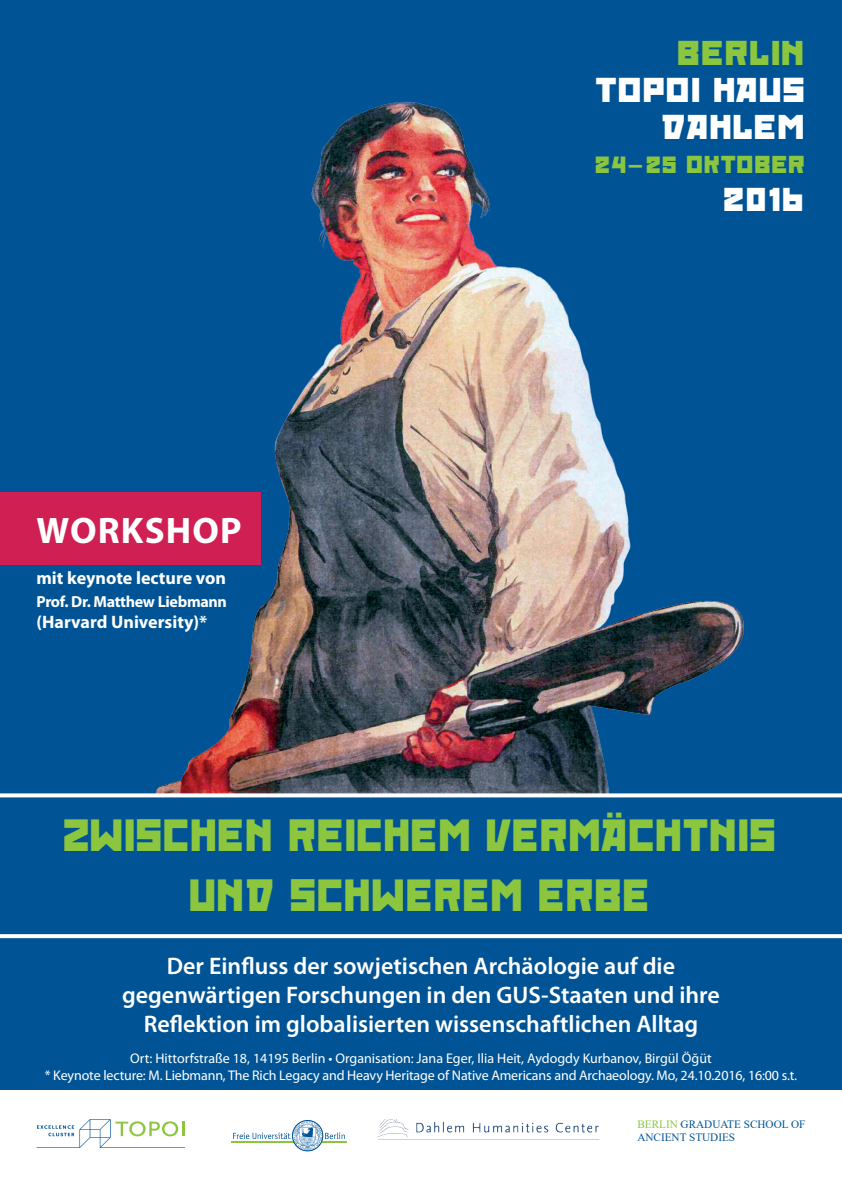
<style>
.page{position:relative;width:842px;height:1191px;background:#005495}
.page>*{position:absolute;margin:0;border:0;box-sizing:border-box;transform-origin:0 0}
.t1{font:900 39.6px/60px "Red October";letter-spacing:.02em;color:#8bc63e;text-align:center;scale:.91 1}
.t2{font:700 37px "Myriad Pro";letter-spacing:.03em;color:#fff}
.t3{font:900 30.2px/37.2px "Red October";letter-spacing:.03em;color:#fff}
.t4{font:900 30.2px "Red October";color:#8bc63e}
.t5{font:600 24px/28.8px "Myriad Pro";color:#fff;text-align:center}
.t6{font:900 21.5px "Red October";letter-spacing:.03em;color:#8bc63e}
.t7{font:700 18px "Myriad Pro";color:#fff}
.t8{font:700 16px "Myriad Pro";letter-spacing:-.02em;color:#fff}
.t9{font:14px "Myriad Pro";letter-spacing:-.01em;color:#fff}
.t10{font:11.2px/13.4px "Times New Roman";color:#005495}
.s1{color:#8bc63e}
</style>
<div class="page">
<div style="left:0;top:1090px;width:842px;height:101px;background:#fff"></div>
<hr style="left:231px;top:1140px;width:116px;height:2px;background:#8bc63e">
<svg style="left:233px;top:1120px;width:112px;height:31px"></svg>
<svg style="left:37px;top:1119px;width:148px;height:28px"></svg>
<img style="left:139px;top:101px;width:604px;height:697px">
<img style="left:378px;top:1119px;width:222px;height:21px">
<div style="left:0;top:493px;width:260px;height:72px;background:#d01f53"></div>
<svg style="left:0;top:793px;width:842px;height:4px;background:#eaedf1"></svg>
<svg style="left:0;top:934px;width:842px;height:4px;background:#f5f8fa"></svg>
<h2 class="t2" style="left:37px;top:506px;width:203px">Workshop</h2>
<p class="t7" style="left:36px;top:566px;width:191px">mit keynote lecture von</p>
<p class="t8" style="left:36px;top:591px;width:192px">Prof. Dr. Matthew Liebmann</p>
<p class="t7" style="left:36px;top:610px;width:172px">(Harvard University)*</p>
<h3 class="t4" style="left:678px;top:34px;width:111px">BERLIN</h3>
<h3 class="t3" style="left:663px;top:71px;width:145px;text-indent:-66px">TOPOI HAUS<br>DAHLEM</h3>
<h3 class="t6" style="left:596px;top:151px;width:177px">24–25 OKTOBER</h3>
<h3 class="t3" style="left:725px;top:179px;width:83px">2016</h3>
<h1 class="t1" style="left:65px;top:805px;width:785px">ZWISCHEN REICHEM VERMÄCHTNIS<br>UND SCHWEREM ERBE</h1>
<h3 class="t5" style="left:122px;top:951px;width:599px">Der Einfluss der sowjetischen Archäologie auf die gegenwärtigen Forschungen in den GUS-Staaten und ihre<br>Reflektion im globalisierten wissenschaftlichen Alltag</h3>
<p class="t9" style="left:130px;top:1049px;width:583px">Ort: Hittorfstraße 18, 14195 Berlin • Organisation: Jana Eger, Ilia Heit, Aydogdy Kurbanov, Birgül Öğüt</p>
<p class="t9" style="left:45px;top:1067px;width:754px">* Keynote lecture: M. Liebmann, The Rich Legacy and Heavy Heritage of Native Americans and Archaeology. Mo, 24.10.2016, 16:00 s.t.</p>
<p class="t10" style="left:637px;top:1117px;width:169px"><span class="s1">BERLIN</span> GRADUATE SCHOOL OF<br>ANCIENT STUDIES</p>
</div>
